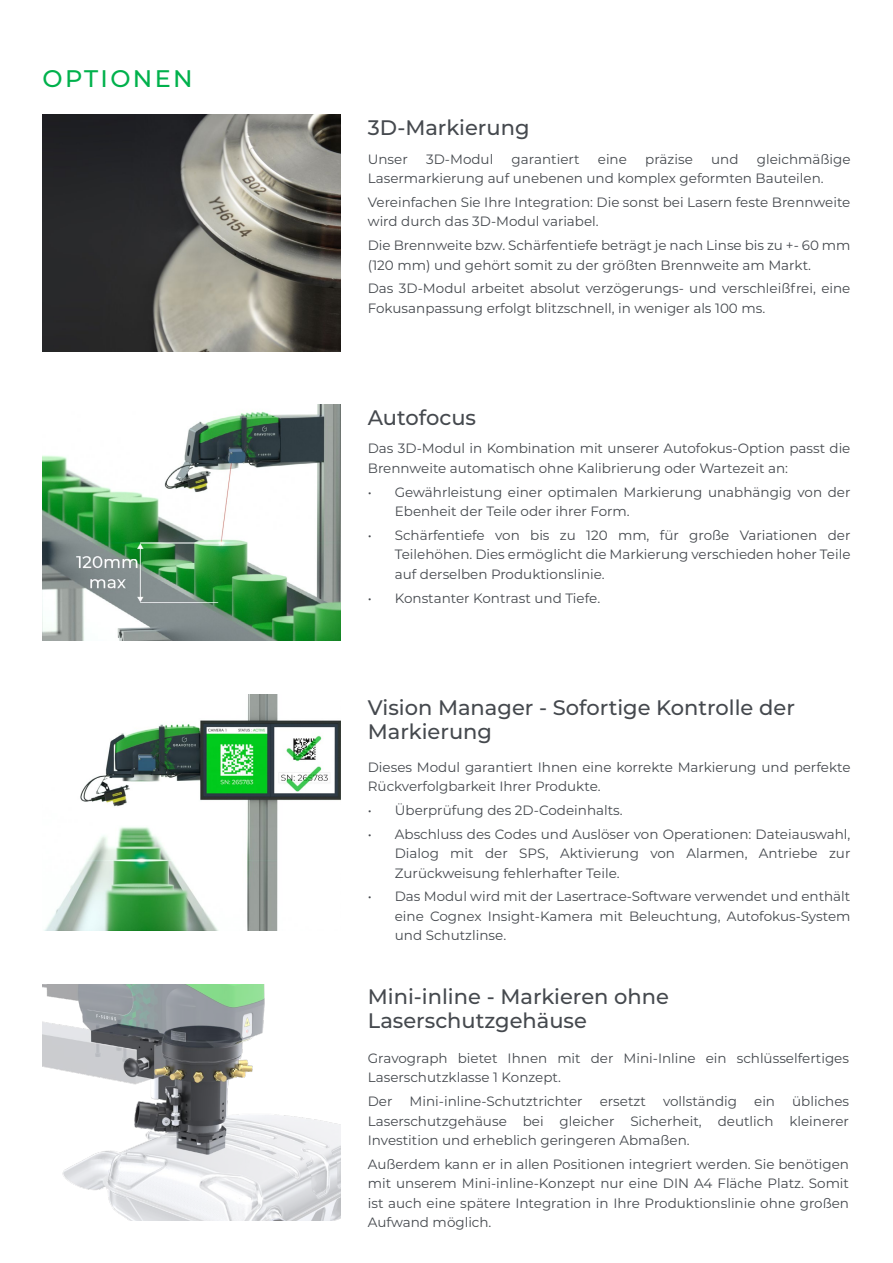
<style>
.page{position:relative;width:893px;height:1263px;background:#fff}
.page>*{position:absolute;margin:0;border:0;box-sizing:border-box;transform-origin:0 0}
.t1{font:500 24px "Montserrat";letter-spacing:.1em;color:#00b14c}
.t2{font:500 21px/24px "Montserrat";color:#45494e}
.t3{font:13.5px/19.5px "Montserrat";color:#45494e}
</style>
<div class="page">
<img style="left:43px;top:405px;width:297px;height:236px">
<img style="left:44px;top:694px;width:296px;height:237px">
<img style="left:43px;top:115px;width:297px;height:236px">
<img style="left:43px;top:984px;width:297px;height:236px">
<h1 class="t1" style="left:43px;top:62px;width:152px">OPTIONEN</h1>
<h2 class="t2" style="left:368px;top:115px;width:163px">3D-Markierung</h2>
<p class="t3" style="left:368px;top:149px;width:484px;text-indent:389px">gleichmäßige<br>Lasermarkierung auf unebenen und komplex geformten Bauteilen.</p>
<p class="t3" style="left:368px;top:192px;width:484px">Vereinfachen Sie Ihre Integration: Die sonst bei Lasern feste Brennweite wird durch das 3D-Modul variabel.</p>
<p class="t3" style="left:368px;top:235px;width:484px">Die Brennweite bzw. Schärfentiefe beträgt je nach Linse bis zu +- 60 mm (120 mm) und gehört somit zu der größten Brennweite am Markt.</p>
<p class="t3" style="left:368px;top:278px;width:484px">Das 3D-Modul arbeitet absolut verzögerungs- und verschleißfrei, eine<br>Fokusanpassung erfolgt blitzschnell, in weniger als 100 ms.</p>
<p class="t3" style="left:368px;top:149px;width:42px">Unser</p>
<p class="t3" style="left:426px;top:149px;width:69px">3D-Modul</p>
<p class="t3" style="left:512px;top:149px;width:69px">garantiert</p>
<p class="t3" style="left:598px;top:149px;width:31px">eine</p>
<p class="t3" style="left:645px;top:149px;width:49px">präzise</p>
<p class="t3" style="left:711px;top:149px;width:29px">und</p>
<h2 class="t2" style="left:368px;top:405px;width:110px">Autofocus</h2>
<p class="t3" style="left:368px;top:438px;width:484px">Das 3D-Modul in Kombination mit unserer Autofokus-Option passt die<br>Brennweite automatisch ohne Kalibrierung oder Wartezeit an:</p>
<p class="t3" style="left:395px;top:482px;width:457px;text-indent:-27px">• Gewährleistung einer optimalen Markierung unabhängig von der<br>Ebenheit der Teile oder ihrer Form.</p>
<p class="t3" style="left:395px;top:525px;width:457px;text-align:justify;text-indent:-27px">• Schärfentiefe von bis zu 120 mm, für große Variationen der Teilehöhen. Dies ermöglicht die Markierung verschieden hoher Teile auf derselben Produktionslinie.</p>
<p class="t3" style="left:368px;top:588px;width:234px">• Konstanter Kontrast und Tiefe.</p>
<h2 class="t2" style="left:368px;top:694px;width:429px">Vision Manager - Sofortige Kontrolle der<br>Markierung</h2>
<p class="t3" style="left:368px;top:757px;width:484px">Dieses Modul garantiert Ihnen eine korrekte Markierung und perfekte<br>Rückverfolgbarkeit Ihrer Produkte.</p>
<p class="t3" style="left:368px;top:800px;width:256px">• Überprüfung des 2D-Codeinhalts.</p>
<p class="t3" style="left:395px;top:824px;width:457px;text-align:justify;text-indent:-27px">• Abschluss des Codes und Auslöser von Operationen: Dateiauswahl, Dialog mit der SPS, Aktivierung von Alarmen, Antriebe zur Zurückweisung fehlerhafter Teile.</p>
<p class="t3" style="left:395px;top:886px;width:457px;text-align:justify;text-indent:-27px">• Das Modul wird mit der Lasertrace-Software verwendet und enthält eine Cognex Insight-Kamera mit Beleuchtung, Autofokus-System und Schutzlinse.</p>
<h2 class="t2" style="left:368px;top:984px;width:303px">Mini-inline - Markieren ohne<br>Laserschutzgehäuse</h2>
<p class="t3" style="left:368px;top:1048px;width:483px">Gravograph bietet Ihnen mit der Mini-Inline ein schlüsselfertiges<br>Laserschutzklasse 1 Konzept.</p>
<p class="t3" style="left:368px;top:1091px;width:26px">Der</p>
<p class="t3" style="left:410px;top:1091px;width:175px">Mini-inline-Schutztrichter</p>
<p class="t3" style="left:600px;top:1091px;width:48px">ersetzt</p>
<p class="t3" style="left:663px;top:1091px;width:76px">vollständig</p>
<p class="t3" style="left:754px;top:1091px;width:22px">ein</p>
<p class="t3" style="left:368px;top:1091px;width:483px;text-align:justify;text-indent:424px">übliches Laserschutzgehäuse bei gleicher Sicherheit, deutlich kleinerer Investition und erheblich geringeren Abmaßen.</p>
<p class="t3" style="left:368px;top:1154px;width:483px;text-align:justify">Außerdem kann er in allen Positionen integriert werden. Sie benötigen mit unserem Mini-inline-Konzept nur eine DIN A4 Fläche Platz. Somit ist auch eine spätere Integration in Ihre Produktionslinie ohne großen Aufwand möglich.</p>
</div>
